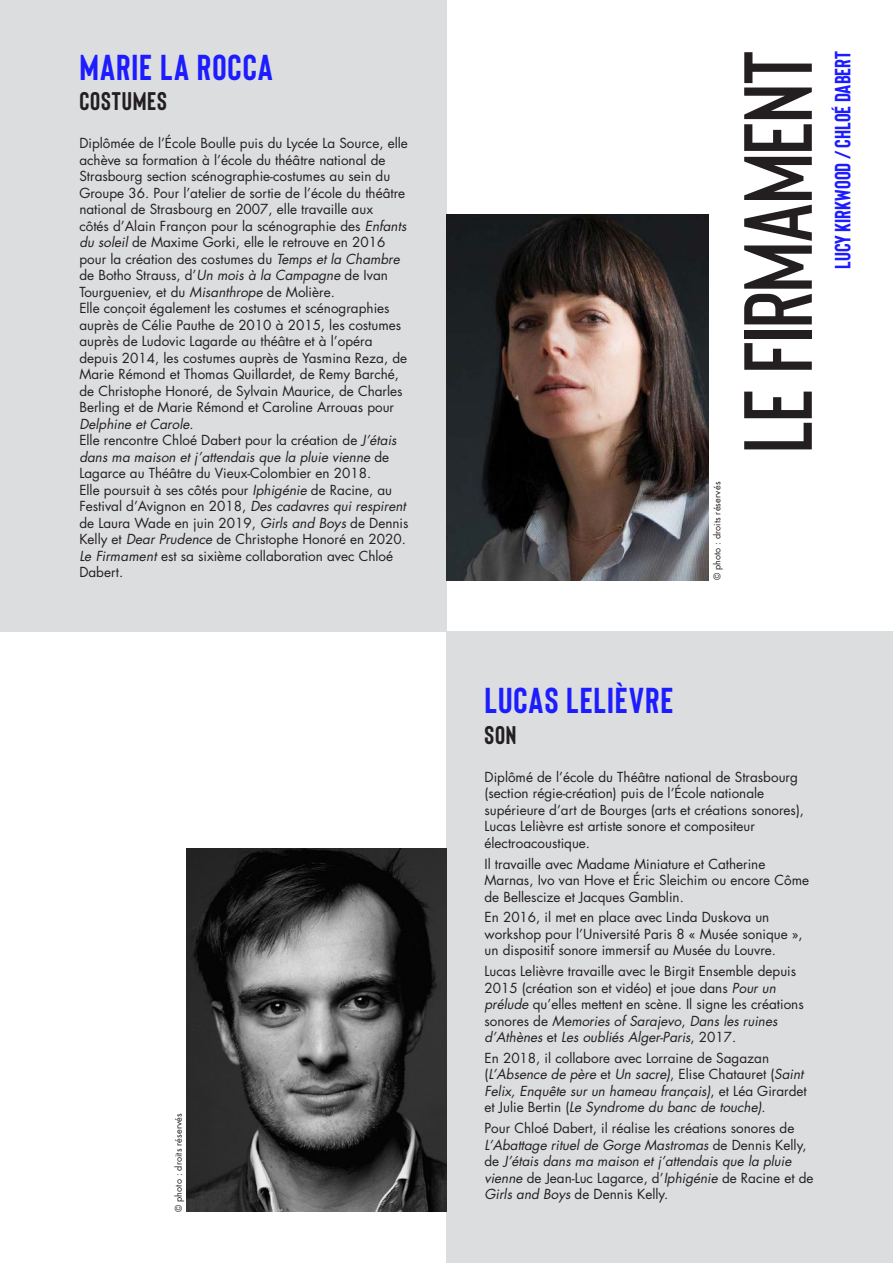
<style>
.page{position:relative;width:893px;height:1263px;background:#fff}
.page>*{position:absolute;margin:0;border:0;box-sizing:border-box;transform-origin:0 0}
.t1{font:600 96.6px "Bison";letter-spacing:-.01em;color:#231f20}
.t2{font:700 36px "Bison";letter-spacing:.03em;color:#1c1cff}
.t3{font:700 25.5px "Bison";letter-spacing:.035em;color:#231f20}
.t4{font:700 22.05px "Bison";color:#1c1cff}
.t5{font:13.5px/16.5px "Futura Std";color:#231f20}
.t6{font:9px "Futura Std";letter-spacing:.015em;color:#231f20}
.s1{font-style:italic}
</style>
<div class="page">
<div style="left:0;top:0;width:446px;height:631px;background:#dcdddf"></div>
<div style="left:446px;top:631px;width:447px;height:632px;background:#dcdddf"></div>
<img style="left:446px;top:215px;width:263px;height:365px">
<img style="left:186px;top:848px;width:261px;height:364px">
<h2 class="t2" style="left:79px;top:44px;width:195px">MARIE LA ROCCA</h2>
<h3 class="t3" style="left:79px;top:85px;width:89px">COSTUMES</h3>
<p class="t5" style="left:79px;top:135px;width:331px">Diplômée de l’École Boulle puis du Lycée La Source, elle achève sa formation à l’école du théâtre national de Strasbourg section scénographie-costumes au sein du Groupe 36. Pour l’atelier de sortie de l’école du théâtre national de Strasbourg en 2007, elle travaille aux<br>côtés d’Alain Françon pour la scénographie des <span class="s1">Enfants du soleil</span> de Maxime Gorki, elle le retrouve en 2016 pour la création des costumes du <span class="s1">Temps et la Chambre </span>de Botho Strauss, d’<span class="s1">Un mois à la Campagne</span> de Ivan Tourgueniev, et du <span class="s1">Misanthrope</span> de Molière.<br>Elle conçoit également les costumes et scénographies auprès de Célie Pauthe de 2010 à 2015, les costumes auprès de Ludovic Lagarde au théâtre et à l’opéra depuis 2014, les costumes auprès de Yasmina Reza, de Marie Rémond et Thomas Quillardet, de Remy Barché, de Christophe Honoré, de Sylvain Maurice, de Charles Berling et de Marie Rémond et Caroline Arrouas pour <span class="s1">Delphine et Carole</span>.<br>Elle rencontre Chloé Dabert pour la création de <span class="s1">J’étais dans ma maison et j’attendais que la pluie vienne</span> de Lagarce au Théâtre du Vieux-Colombier en 2018.<br>Elle poursuit à ses côtés pour <span class="s1">Iphigénie</span> de Racine, au Festival d’Avignon en 2018, <span class="s1">Des cadavres qui respirent </span>de Laura Wade en juin 2019, <span class="s1">Girls and Boys</span> de Dennis Kelly et <span class="s1">Dear Prudence</span> de Christophe Honoré en 2020.<br><span class="s1">Le Firmament</span> est sa sixième collaboration avec Chloé Dabert.</p>
<p class="t6" style="left:173px;top:1212px;width:100px;rotate:-90deg">© photo : droits réservés</p>
<p class="t6" style="left:711px;top:580px;width:100px;rotate:-90deg">© photo : droits réservés</p>
<h1 class="t1" style="left:715px;top:453px;width:404px;rotate:-90deg">LE FIRMAMENT</h1>
<h3 class="t4" style="left:828px;top:269px;width:219px;rotate:-90deg">LUCY KIRKWOOD / CHLOÉ DABERT</h3>
<h2 class="t2" style="left:484px;top:677px;width:190px">LUCAS LELIÈVRE</h2>
<h3 class="t3" style="left:484px;top:718px;width:33px">SON</h3>
<p class="t5" style="left:484px;top:769px;width:321px">Diplômé de l’école du Théâtre national de Strasbourg (section régie-création) puis de l’École nationale supérieure d’art de Bourges (arts et créations sonores), Lucas Lelièvre est artiste sonore et compositeur électroacoustique.</p>
<p class="t5" style="left:484px;top:855px;width:326px">Il travaille avec Madame Miniature et Catherine<br>Marnas, Ivo van Hove et Éric Sleichim ou encore Côme de Bellescize et Jacques Gamblin.</p>
<p class="t5" style="left:484px;top:909px;width:320px">En 2016, il met en place avec Linda Duskova un workshop pour l’Université Paris 8 « Musée sonique », un dispositif sonore immersif au Musée du Louvre.</p>
<p class="t5" style="left:484px;top:963px;width:321px">Lucas Lelièvre travaille avec le Birgit Ensemble depuis 2015 (création son et vidéo) et joue dans <span class="s1">Pour un prélude</span> qu’elles mettent en scène. Il signe les créations sonores de <span class="s1">Memories of Sarajevo</span>, <span class="s1">Dans les ruines d’Athènes</span> et <span class="s1">Les oubliés Alger-Paris</span>, 2017.</p>
<p class="t5" style="left:484px;top:1050px;width:324px">En 2018, il collabore avec Lorraine de Sagazan (<span class="s1">L’Absence de père</span> et <span class="s1">Un sacre)</span>, Elise Chatauret (<span class="s1">Saint Felix, Enquête sur un hameau français)</span>, et Léa Girardet et Julie Bertin (<span class="s1">Le Syndrome du banc de touche)</span>.</p>
<p class="t5" style="left:484px;top:1120px;width:330px">Pour Chloé Dabert, il réalise les créations sonores de <span class="s1">L’Abattage rituel de Gorge Mastromas</span> de Dennis Kelly, de <span class="s1">J’étais dans ma maison et j’attendais que la pluie vienne</span> de Jean-Luc Lagarce, d’<span class="s1">Iphigénie</span> de Racine et de <span class="s1">Girls and Boys</span> de Dennis Kelly.</p>
</div>
